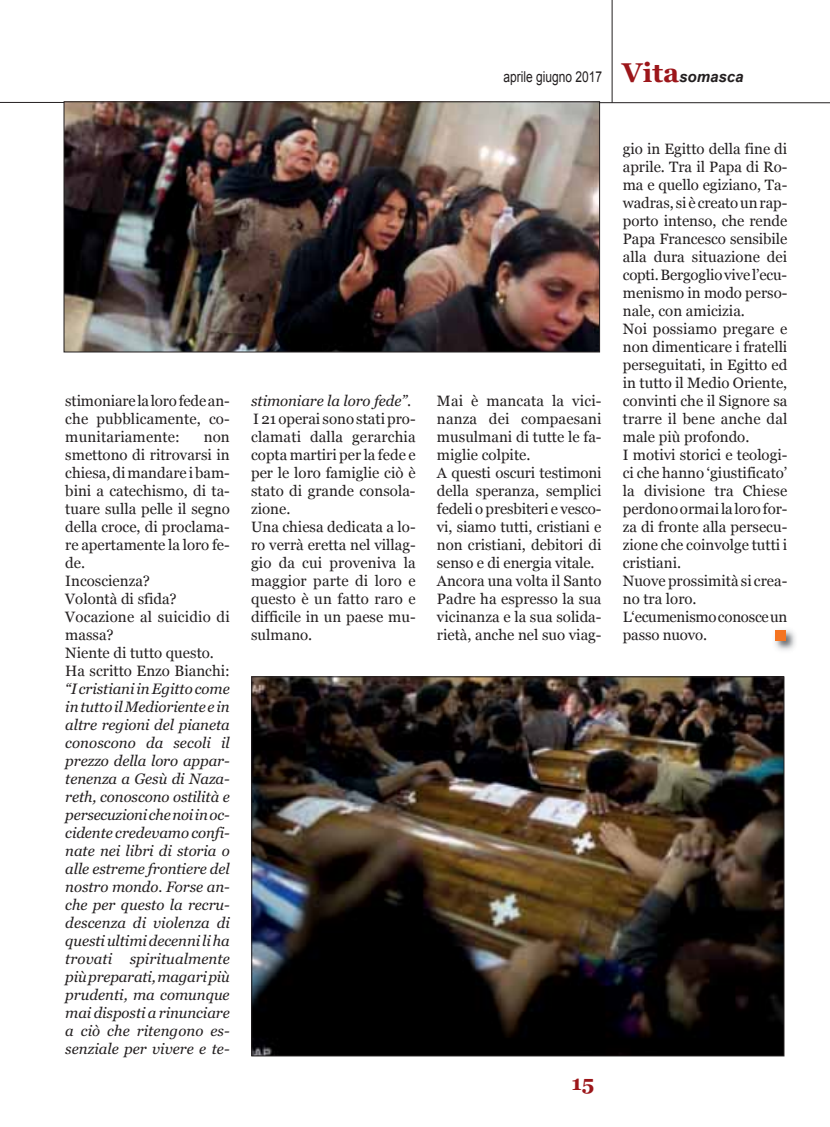
<style>
.page{position:relative;width:830px;height:1127px;background:#fff}
.page>*{position:absolute;margin:0;border:0;box-sizing:border-box;transform-origin:0 0}
.t1{font:700 21px "Georgia";color:#9c161a}
.t2{font:15px/18px "Georgia";color:#231f20}
.t3{font:italic 15px/18px "Georgia";color:#231f20;text-align:justify}
.t4{font:15px "Arial";color:#231f20;scale:.8 1}
.s1{font-family:"Georgia";font-weight:700;font-size:27px;color:#9c161a}
.s2{font-weight:700;font-style:italic}
.s3{font-style:italic}
</style>
<div class="page">
<svg style="left:0;top:102px;width:829px;height:1px"></svg>
<img style="left:775px;top:630px;width:21px;height:21px">
<div style="left:775px;top:631px;width:10px;height:10px;background:#f47421"></div>
<hr style="left:611px;top:0;width:1px;height:103px;background:#231f20">
<img style="left:66px;top:104px;width:531px;height:246px">
<div style="left:64px;top:102px;width:535px;height:250px;border:1px solid #231f20"></div>
<img style="left:253px;top:679px;width:528px;height:375px">
<p class="t4" style="left:503px;top:67px;width:301px">aprile giugno 2017 <span class="s1">Vita</span><span class="s2">somasca</span></p>
<p class="t2" style="left:65px;top:391px;width:166px;text-align:justify">stimoniare la loro fede an&shy;che pubblicamente, co&shy;munitariamente:</p>
<p class="t2" style="left:65px;top:427px;width:166px;text-indent:138px">non smettono di ritrovarsi in chiesa, di mandare i bam&shy;bini a catechismo, di ta&shy;tuare sulla pelle il segno della croce, di proclama&shy;re apertamente la loro fe&shy;de.<br>Incoscienza?<br>Volontà di sfida?<br>Vocazione al suicidio di massa?<br>Niente di tutto questo.<br>Ha scritto Enzo Bianchi:</p>
<p class="t3" style="left:65px;top:681px;width:166px">“I cristiani in Egitto come in tutto il Medioriente e in altre regioni del pianeta conoscono da secoli il prezzo della loro appar&shy;tenenza a Gesù di Naza&shy;reth, conoscono ostilità e persecuzioni che noi in oc&shy;cidente credevamo confi&shy;nate nei libri di storia o alle estreme frontiere del nostro mondo. Forse an&shy;che per questo la recru&shy;descenza di violenza di questi ultimi decenni li ha trovati spiritualmente più preparati, magari più prudenti, ma comunque mai disposti a rinunciare a ciò che ritengono es&shy;senziale per vivere e te-</p>
<p class="t2" style="left:251px;top:391px;width:166px"><span class="s3">stimoniare la loro fede”</span>.<br>I 21 operai sono stati pro&shy;clamati dalla gerarchia copta martiri per la fede e per le loro famiglie ciò è stato di grande consola&shy;zione.<br>Una chiesa dedicata a lo&shy;ro verrà eretta nel villag&shy;gio da cui proveniva la maggior parte di loro e questo è un fatto raro e difficile in un paese mu&shy;sulmano.</p>
<p class="t2" style="left:437px;top:391px;width:166px">Mai è mancata la vici&shy;nanza dei compaesani musulmani di tutte le fa&shy;miglie colpite.<br>A questi oscuri testimoni della speranza, semplici fedeli o presbiteri e vesco&shy;vi, siamo tutti, cristiani e non cristiani, debitori di senso e di energia vitale.<br>Ancora una volta il Santo<br>Padre ha espresso la sua vicinanza e la sua solida&shy;rietà, anche nel suo viag-</p>
<h1 class="t1" style="left:571px;top:1074px;width:24px">15</h1>
<p class="t2" style="left:622px;top:139px;width:166px">gio in Egitto della fine di aprile. Tra il Papa di Ro&shy;ma e quello egiziano, Ta&shy;wadras, si è creato un rap&shy;porto intenso, che rende<br>Papa Francesco sensibile alla dura situazione dei copti. Bergoglio vive l’ecu&shy;menismo in modo perso&shy;nale, con amicizia.<br>Noi possiamo pregare e non dimenticare i fratelli perseguitati, in Egitto ed in tutto il Medio Oriente, convinti che il Signore sa trarre il bene anche dal male più profondo.<br>I motivi storici e teologi&shy;ci che hanno ‘giustificato’ la divisione tra Chiese perdono ormai la loro for&shy;za di fronte alla persecu&shy;zione che coinvolge tutti i cristiani.<br>Nuove prossimità si crea&shy;no tra loro.<br>L‘ecumenismo conosce un passo nuovo.</p>
</div>
